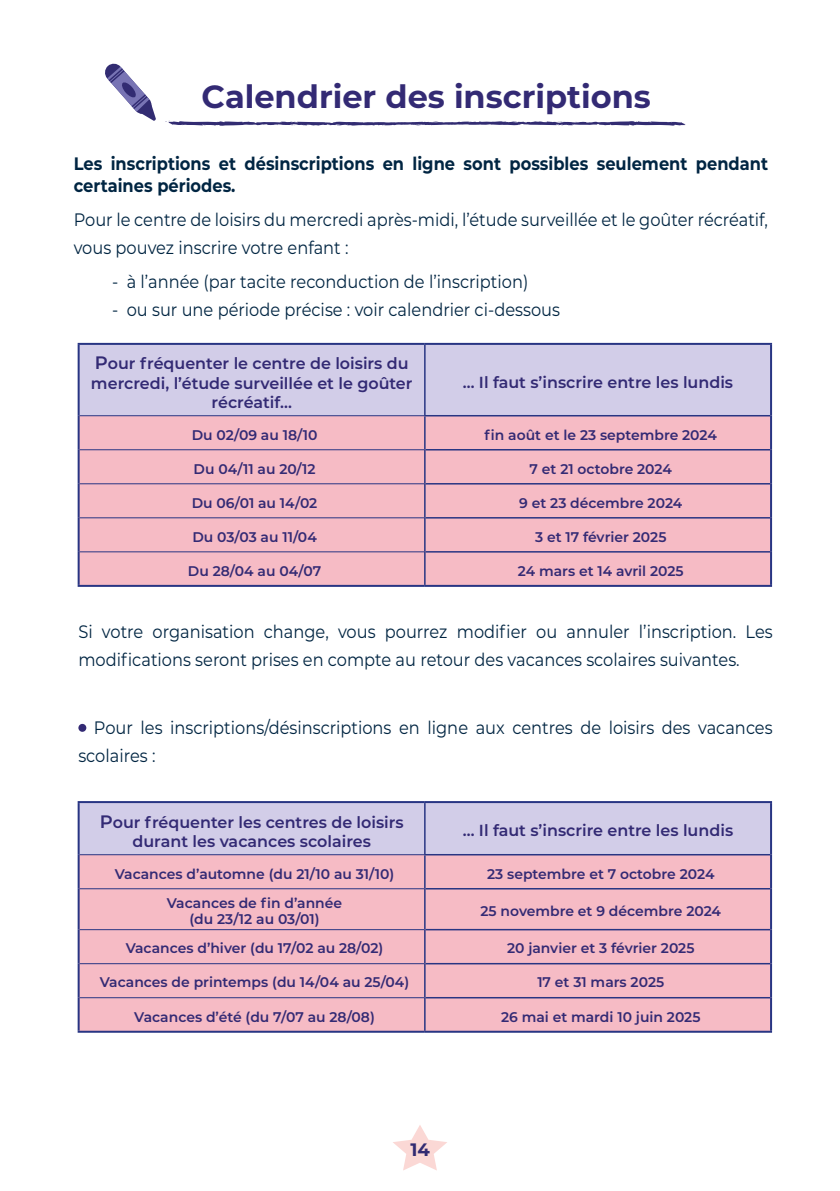
<style>
.page{position:relative;width:840px;height:1191px;background:#fff}
.page>*{position:absolute;margin:0;border:0;box-sizing:border-box;transform-origin:0 0}
.t1{font:700 32px "Montserrat";color:#332a74}
.t2{font:18px/28px "Montserrat";color:#002542;scale:.9 1}
.t3{font:700 18px/22px "Montserrat";color:#002542;scale:.9 1}
.t4{font:700 18px "Montserrat";color:#322b72}
.t5{font:600 16px/19.2px "Montserrat";color:#332a74;text-align:center}
.t6{font:600 14px/16px "Montserrat";color:#332a74;text-align:center}
.s1{font-size:18px}
</style>
<div class="page">
<svg style="left:393px;top:1125px;width:54px;height:45px"></svg>
<div style="left:79px;top:344px;width:345px;height:72px;background:#d2cde8"></div>
<div style="left:424px;top:344px;width:346px;height:72px;background:#d2cde8"></div>
<div style="left:80px;top:416px;width:689px;height:169px;background:#f6bbc5"></div>
<hr style="left:80px;top:449px;width:344px;height:1px;background:#283583">
<hr style="left:80px;top:483px;width:344px;height:1px;background:#283583">
<hr style="left:80px;top:517px;width:344px;height:1px;background:#283583">
<hr style="left:80px;top:551px;width:344px;height:1px;background:#283583">
<hr style="left:424px;top:415px;width:345px;height:1px;background:#283583">
<hr style="left:424px;top:416px;width:1px;height:34px;background:#283583">
<hr style="left:424px;top:450px;width:1px;height:34px;background:#283583">
<hr style="left:424px;top:484px;width:1px;height:34px;background:#283583">
<hr style="left:424px;top:518px;width:1px;height:34px;background:#283583">
<hr style="left:424px;top:552px;width:1px;height:33px;background:#283583">
<hr style="left:425px;top:449px;width:344px;height:1px;background:#283583">
<hr style="left:425px;top:483px;width:344px;height:1px;background:#283583">
<hr style="left:425px;top:517px;width:344px;height:1px;background:#283583">
<hr style="left:425px;top:551px;width:344px;height:1px;background:#283583">
<hr style="left:424px;top:343px;width:347px;height:2px;background:#283583">
<hr style="left:769px;top:345px;width:2px;height:71px;background:#283583">
<hr style="left:78px;top:416px;width:2px;height:34px;background:#283583">
<hr style="left:769px;top:416px;width:2px;height:34px;background:#283583">
<hr style="left:78px;top:450px;width:2px;height:34px;background:#283583">
<hr style="left:769px;top:450px;width:2px;height:34px;background:#283583">
<hr style="left:78px;top:484px;width:2px;height:34px;background:#283583">
<hr style="left:769px;top:484px;width:2px;height:34px;background:#283583">
<hr style="left:78px;top:518px;width:2px;height:34px;background:#283583">
<hr style="left:769px;top:518px;width:2px;height:34px;background:#283583">
<hr style="left:78px;top:552px;width:2px;height:33px;background:#283583">
<hr style="left:769px;top:552px;width:2px;height:33px;background:#283583">
<hr style="left:78px;top:585px;width:346px;height:2px;background:#283583">
<hr style="left:424px;top:585px;width:347px;height:2px;background:#283583">
<hr style="left:78px;top:343px;width:346px;height:2px;background:#283583">
<hr style="left:78px;top:345px;width:2px;height:71px;background:#283583">
<hr style="left:424px;top:345px;width:1px;height:70px;background:#283583">
<hr style="left:80px;top:415px;width:344px;height:1px;background:#283583">
<svg style="left:165px;top:121px;width:521px;height:5px"></svg>
<svg style="left:105px;top:63px;width:51px;height:58px"></svg>
<div style="left:78px;top:724px;width:8px;height:8px;background:#332a74;border-radius:50%"></div>
<div style="left:79px;top:802px;width:345px;height:52px;background:#d2cde8"></div>
<div style="left:424px;top:802px;width:346px;height:52px;background:#d2cde8"></div>
<div style="left:80px;top:855px;width:689px;height:175px;background:#f6bbc5"></div>
<hr style="left:80px;top:888px;width:344px;height:1px;background:#283583">
<hr style="left:80px;top:929px;width:344px;height:1px;background:#283583">
<hr style="left:80px;top:963px;width:344px;height:1px;background:#283583">
<hr style="left:80px;top:997px;width:344px;height:1px;background:#283583">
<hr style="left:424px;top:854px;width:345px;height:1px;background:#283583">
<hr style="left:424px;top:855px;width:1px;height:33px;background:#283583">
<hr style="left:424px;top:888px;width:1px;height:41px;background:#283583">
<hr style="left:424px;top:929px;width:1px;height:34px;background:#283583">
<hr style="left:424px;top:963px;width:1px;height:34px;background:#283583">
<hr style="left:424px;top:997px;width:1px;height:33px;background:#283583">
<hr style="left:425px;top:888px;width:344px;height:1px;background:#283583">
<hr style="left:425px;top:929px;width:344px;height:1px;background:#283583">
<hr style="left:425px;top:963px;width:344px;height:1px;background:#283583">
<hr style="left:425px;top:997px;width:344px;height:1px;background:#283583">
<hr style="left:424px;top:801px;width:347px;height:2px;background:#283583">
<hr style="left:769px;top:803px;width:2px;height:51px;background:#283583">
<hr style="left:78px;top:854px;width:2px;height:34px;background:#283583">
<hr style="left:769px;top:854px;width:2px;height:34px;background:#283583">
<hr style="left:78px;top:888px;width:2px;height:41px;background:#283583">
<hr style="left:769px;top:888px;width:2px;height:41px;background:#283583">
<hr style="left:78px;top:929px;width:2px;height:34px;background:#283583">
<hr style="left:769px;top:929px;width:2px;height:34px;background:#283583">
<hr style="left:78px;top:963px;width:2px;height:34px;background:#283583">
<hr style="left:769px;top:963px;width:2px;height:34px;background:#283583">
<hr style="left:78px;top:997px;width:2px;height:33px;background:#283583">
<hr style="left:769px;top:997px;width:2px;height:33px;background:#283583">
<hr style="left:78px;top:1030px;width:346px;height:2px;background:#283583">
<hr style="left:424px;top:1030px;width:347px;height:2px;background:#283583">
<hr style="left:78px;top:801px;width:346px;height:2px;background:#283583">
<hr style="left:78px;top:803px;width:2px;height:51px;background:#283583">
<hr style="left:424px;top:803px;width:1px;height:51px;background:#283583">
<hr style="left:80px;top:854px;width:344px;height:1px;background:#283583">
<h1 class="t1" style="left:201px;top:73px;width:450px">Calendrier des inscriptions</h1>
<p class="t3" style="left:74px;top:152px;width:772px">Les inscriptions et désinscriptions en ligne sont possibles seulement pendant certaines périodes.</p>
<p class="t2" style="left:74px;top:205px;width:772px">Pour le centre de loisirs du mercredi après-midi, l’étude surveillée et le goûter récréatif, vous pouvez inscrire votre enfant :</p>
<p class="t2" style="left:112px;top:267px;width:464px">- à l’année (par tacite reconduction de l’inscription)</p>
<p class="t2" style="left:112px;top:295px;width:499px">- ou sur une période précise : voir calendrier ci-dessous</p>
<p class="t5" style="left:91px;top:353px;width:323px"><span class="s1">P</span>our fréquenter le centre de loisirs du mercredi, l’étude surveillée et le goûter récréatif...</p>
<p class="t5" style="left:462px;top:371px;width:272px">… Il faut s’inscrire entre les lundis</p>
<p class="t6" style="left:192px;top:426px;width:127px">Du 02/09 au 18/10</p>
<p class="t6" style="left:484px;top:426px;width:234px">fin août et le 23 septembre 2024</p>
<p class="t6" style="left:193px;top:460px;width:123px">Du 04/11 au 20/12</p>
<p class="t6" style="left:529px;top:460px;width:144px">7 et 21 octobre 2024</p>
<p class="t6" style="left:192px;top:494px;width:127px">Du 06/01 au 14/02</p>
<p class="t6" style="left:519px;top:494px;width:164px">9 et 23 décembre 2024</p>
<p class="t6" style="left:192px;top:528px;width:126px">Du 03/03 au 11/04</p>
<p class="t6" style="left:534px;top:528px;width:133px">3 et 17 février 2025</p>
<p class="t6" style="left:188px;top:562px;width:135px">Du 28/04 au 04/07</p>
<p class="t6" style="left:517px;top:562px;width:167px">24 mars et 14 avril 2025</p>
<p class="t2" style="left:78px;top:617px;width:772px">Si votre organisation change, vous pourrez modifier ou annuler l’inscription. Les modifications seront prises en compte au retour des vacances scolaires suivantes.</p>
<p class="t2" style="left:78px;top:713px;width:772px;text-indent:16px">Pour les inscriptions/désinscriptions en ligne aux centres de loisirs des vacances scolaires :</p>
<p class="t5" style="left:100px;top:811px;width:305px"><span class="s1">P</span>our fréquenter les centres de loisirs durant les vacances scolaires</p>
<p class="t5" style="left:462px;top:820px;width:272px">… Il faut s’inscrire entre les lundis</p>
<p class="t6" style="left:115px;top:865px;width:281px">Vacances d’automne (du 21/10 au 31/10)</p>
<p class="t6" style="left:487px;top:865px;width:229px">23 septembre et 7 octobre 2024</p>
<p class="t6" style="left:167px;top:894px;width:177px">Vacances de fin d’année (du 23/12 au 03/01)</p>
<p class="t6" style="left:480px;top:902px;width:242px">25 novembre et 9 décembre 2024</p>
<p class="t6" style="left:126px;top:940px;width:259px">Vacances d’hiver (du 17/02 au 28/02)</p>
<p class="t6" style="left:506px;top:940px;width:189px">20 janvier et 3 février 2025</p>
<p class="t6" style="left:100px;top:974px;width:311px">Vacances de printemps (du 14/04 au 25/04)</p>
<p class="t6" style="left:537px;top:974px;width:128px">17 et 31 mars 2025</p>
<p class="t6" style="left:134px;top:1008px;width:242px">Vacances d’été (du 7/07 au 28/08)</p>
<p class="t6" style="left:500px;top:1008px;width:201px">26 mai et mardi 10 juin 2025</p>
<p class="t4" style="left:410px;top:1136px;width:21px">14</p>
</div>
